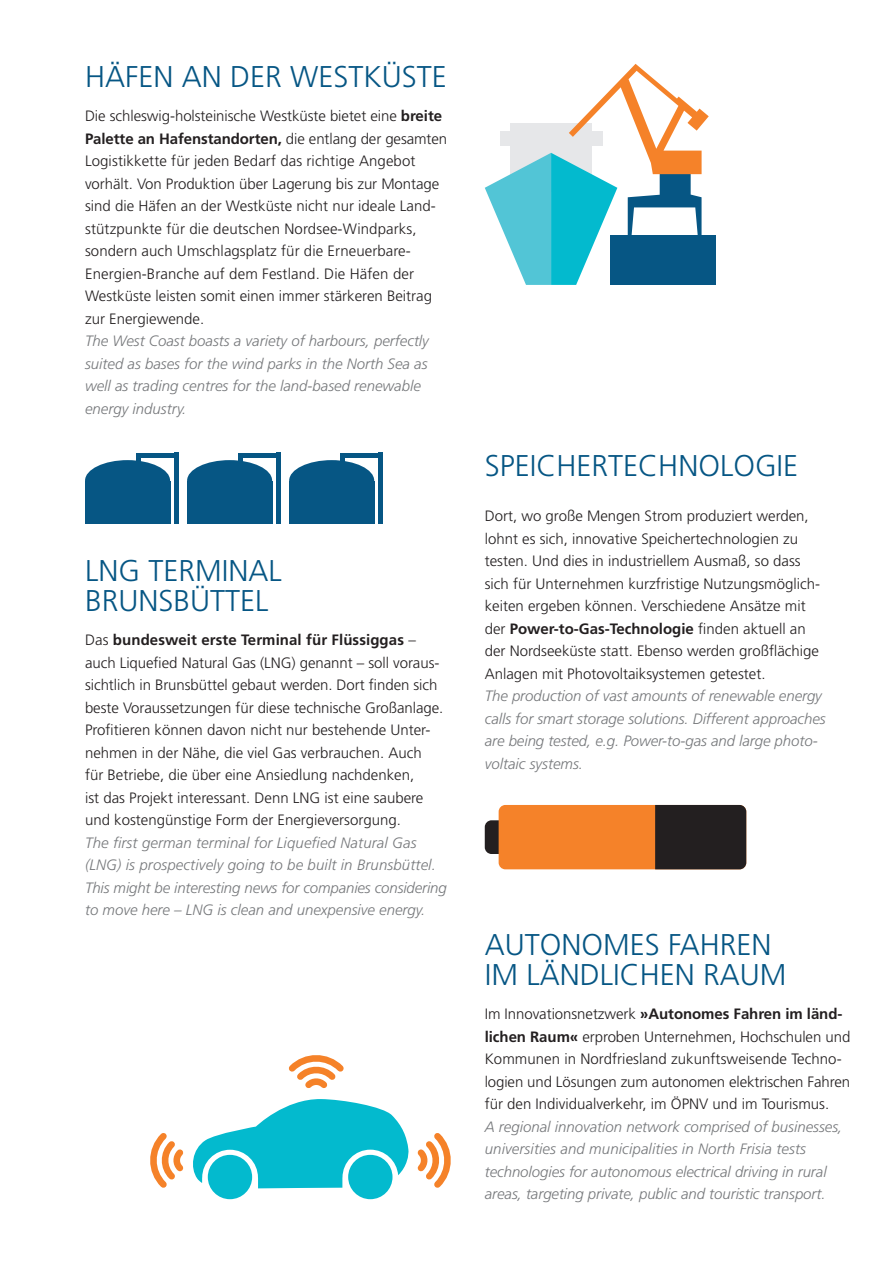
<style>
.page{position:relative;width:893px;height:1263px;background:#fff}
.page>*{position:absolute;margin:0;border:0;box-sizing:border-box;transform-origin:0 0}
.t1{font:300 30px/30px "Frutiger";color:#065684}
.t2{font:300 15px/22.5px "Frutiger";color:#231f20}
.t3{font:italic 300 15px/22.5px "Frutiger";color:#76787b}
.s1{font-weight:700}
</style>
<div class="page">
<div style="left:485px;top:820px;width:26px;height:34px;background:#231f20;border-radius:7px"></div>
<div style="left:499px;top:805px;width:247px;height:64px;background:#f58229;border-radius:7px"></div>
<div style="left:655px;top:805px;width:91px;height:64px;background:#231f20"></div>
<div style="left:85px;top:481px;width:85px;height:43px;background:#065684"></div>
<div style="left:85px;top:460px;width:85px;height:41px;background:#065684;border-radius:50%"></div>
<hr style="left:136px;top:453px;width:4px;height:15px;background:#065684">
<div style="left:174px;top:453px;width:5px;height:71px;background:#065684"></div>
<hr style="left:136px;top:453px;width:43px;height:4px;background:#065684">
<div style="left:187px;top:481px;width:85px;height:43px;background:#065684"></div>
<div style="left:187px;top:460px;width:85px;height:41px;background:#065684;border-radius:50%"></div>
<hr style="left:238px;top:453px;width:4px;height:15px;background:#065684">
<div style="left:276px;top:453px;width:5px;height:71px;background:#065684"></div>
<hr style="left:238px;top:453px;width:43px;height:4px;background:#065684">
<div style="left:289px;top:481px;width:85px;height:43px;background:#065684"></div>
<div style="left:289px;top:460px;width:85px;height:41px;background:#065684;border-radius:50%"></div>
<hr style="left:340px;top:453px;width:4px;height:15px;background:#065684">
<div style="left:378px;top:453px;width:5px;height:71px;background:#065684"></div>
<hr style="left:340px;top:453px;width:43px;height:4px;background:#065684">
<svg style="left:485px;top:64px;width:224px;height:221px"></svg>
<div style="left:610px;top:235px;width:106px;height:50px;background:#065684"></div>
<div style="left:208px;top:1155px;width:44px;height:44px;background:#03bace;border-radius:50%"></div>
<div style="left:348px;top:1155px;width:44px;height:44px;background:#03bace;border-radius:50%"></div>
<svg style="left:150px;top:1055px;width:301px;height:139px"></svg>
<h1 class="t1" style="left:85px;top:64px;width:363px">HÄFEN AN DER WESTKÜSTE</h1>
<p class="t2" style="left:85px;top:106px;width:364px">Die schleswig-holsteinische Westküste bietet eine <span class="s1">breite Palette an Hafenstandorten,</span> die entlang der gesamten Logistikkette für jeden Bedarf das richtige Angebot<br>vor hält. Von Produktion über Lagerung bis zur Montage sind die Häfen an der Westküste nicht nur ideale Land&shy;stütz punkte für die deutschen Nordsee-Windparks, sondern auch Umschlagsplatz für die Erneuerbare-Energien-Branche auf dem Festland. Die Häfen der Westküste leisten somit einen immer stärkeren Beitrag zur Energiewende.</p>
<p class="t3" style="left:85px;top:331px;width:345px">The West Coast boasts a variety of harbours, perfectly suited as bases for the wind parks in the North Sea as well as trading centres for the land-based renewable energy industry.</p>
<h1 class="t1" style="left:85px;top:558px;width:198px">LNG TERMINAL<br>BRUNSBÜTTEL</h1>
<p class="t2" style="left:85px;top:630px;width:360px">Das <span class="s1">bundesweit erste Terminal für Flüssiggas</span> – auch Liquefied Natural Gas (LNG) genannt – soll voraus&shy;sicht lich in Bruns büttel gebaut werden. Dort finden sich beste Voraussetzungen für diese technische Groß anlage.<br>Profitieren können davon nicht nur be stehende Unter&shy;nehmen in der Nähe, die viel Gas ver brauchen. Auch für Betriebe, die über eine Ansiedlung nach denken,<br>ist das Projekt interessant. Denn LNG ist eine saubere und kostengünstige Form der Energieversorgung.</p>
<p class="t3" style="left:85px;top:832px;width:363px">The first german terminal for Liquefied Natural Gas (LNG) is prospectively going to be built in Brunsbüttel.<br>This might be interesting news for companies considering to move here – LNG is clean and unexpensive energy.</p>
<h1 class="t1" style="left:485px;top:453px;width:315px">SPEICHERTECHNOLOGIE</h1>
<p class="t2" style="left:485px;top:506px;width:337px">Dort, wo große Mengen Strom produziert werden, lohnt es sich, innovative Speichertechnologien zu testen. Und dies in industriellem Ausmaß, so dass sich für Unter nehmen kurz fristige Nutzungs möglich&shy;keiten ergeben können. Verschiedene Ansätze mit der <span class="s1">Power-to-Gas-Technologie</span> finden aktuell an der Nordseeküste statt. Ebenso werden großflächige Anlagen mit Photovoltaik systemen getestet.</p>
<p class="t3" style="left:485px;top:686px;width:343px">The production of vast amounts of renewable energy calls for smart storage solutions. Different approaches are being tested, e.g. Power-to-gas and large photo&shy;voltaic systems.</p>
<h1 class="t1" style="left:485px;top:932px;width:303px">AUTONOMES FAHREN<br>IM LÄNDLICHEN RAUM</h1>
<p class="t2" style="left:485px;top:1004px;width:367px">Im Innovationsnetzwerk <span class="s1">»Autonomes Fahren im länd&shy;lichen Raum«</span> erproben Unternehmen, Hochschulen und Kommunen in Nordfriesland zukunftsweisende Techno&shy;logien und Lösungen zum autonomen elektrischen Fahren für den Individualverkehr, im ÖPNV und im Tourismus.</p>
<p class="t3" style="left:485px;top:1116px;width:359px">A regional innovation network comprised of businesses, universities and municipalities in North Frisia tests technologies for autonomous electrical driving in rural areas, targeting private, public and touristic transport.</p>
</div>
